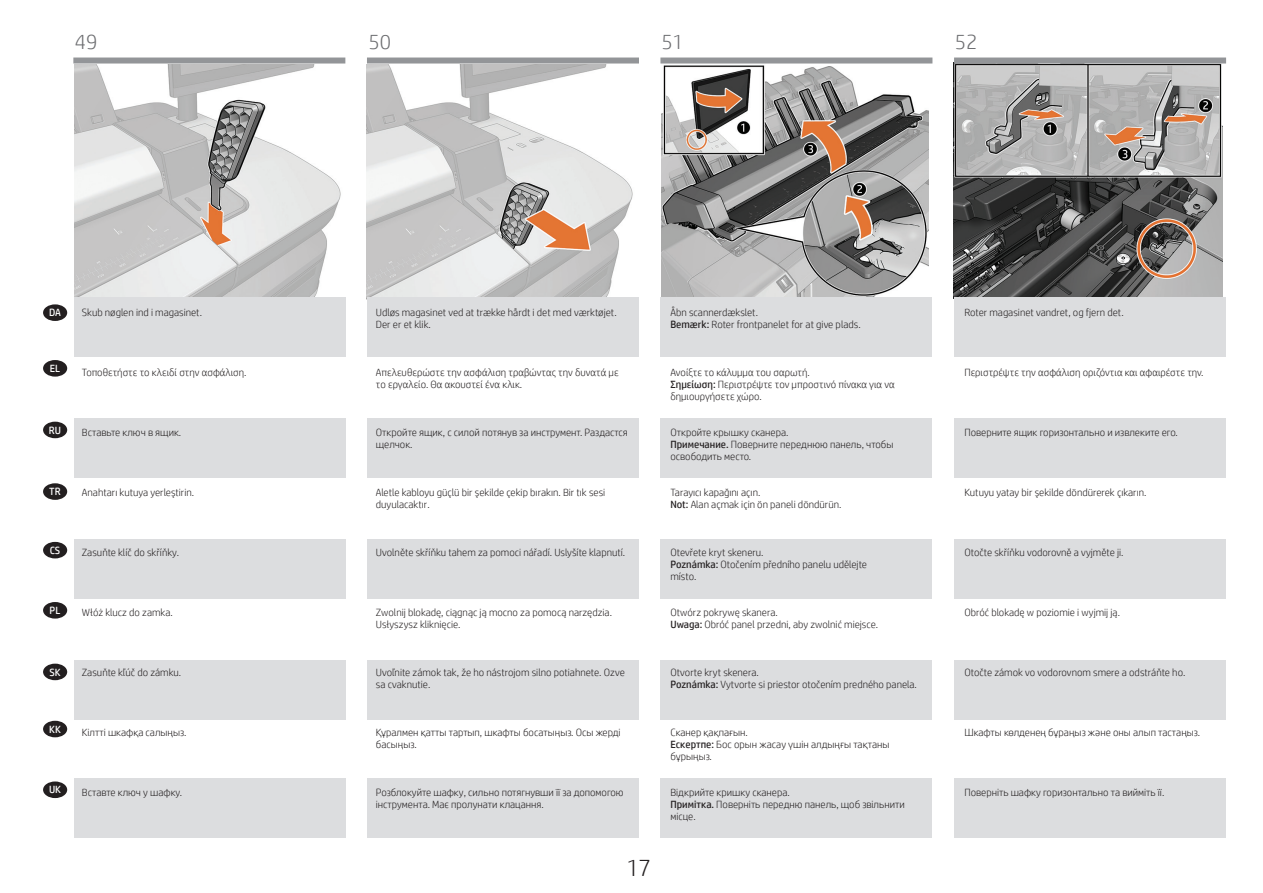
<style>
.page{position:relative;width:1263px;height:893px;background:#fff}
.page>*{position:absolute;margin:0;border:0;box-sizing:border-box;transform-origin:0 0}
.t1{font:300 24px "HP Simplified";color:#231f20}
.t2{font:300 21px "HP Simplified";color:#6c6d70}
.t3{font:300 10.5px/12px "HP Simplified";color:#231f20}
.t4{font:10.5px "HP Simplified";color:#fff}
.s1{font-weight:400}
</style>
<div class="page">
<img style="left:953px;top:63px;width:269px;height:235px">
<img style="left:661px;top:65px;width:267px;height:233px">
<img style="left:75px;top:64px;width:268px;height:234px">
<img style="left:367px;top:64px;width:268px;height:234px">
<div style="left:74px;top:298px;width:272px;height:59px;background:#dcdddf"></div>
<div style="left:660px;top:298px;width:272px;height:59px;background:#dcdddf"></div>
<div style="left:367px;top:298px;width:272px;height:59px;background:#dcdddf"></div>
<div style="left:954px;top:298px;width:272px;height:59px;background:#dcdddf"></div>
<div style="left:74px;top:778px;width:272px;height:59px;background:#dcdddf"></div>
<div style="left:660px;top:778px;width:272px;height:59px;background:#dcdddf"></div>
<div style="left:367px;top:778px;width:272px;height:59px;background:#dcdddf"></div>
<div style="left:954px;top:778px;width:272px;height:59px;background:#dcdddf"></div>
<div style="left:74px;top:419px;width:272px;height:59px;background:#dcdddf"></div>
<div style="left:660px;top:419px;width:272px;height:59px;background:#dcdddf"></div>
<div style="left:367px;top:419px;width:272px;height:59px;background:#dcdddf"></div>
<div style="left:954px;top:419px;width:272px;height:59px;background:#dcdddf"></div>
<div style="left:74px;top:540px;width:272px;height:59px;background:#dcdddf"></div>
<div style="left:660px;top:540px;width:272px;height:59px;background:#dcdddf"></div>
<div style="left:367px;top:540px;width:272px;height:59px;background:#dcdddf"></div>
<div style="left:954px;top:540px;width:272px;height:59px;background:#dcdddf"></div>
<div style="left:74px;top:660px;width:272px;height:59px;background:#dcdddf"></div>
<div style="left:660px;top:660px;width:272px;height:59px;background:#dcdddf"></div>
<div style="left:367px;top:660px;width:272px;height:59px;background:#dcdddf"></div>
<div style="left:954px;top:660px;width:272px;height:59px;background:#dcdddf"></div>
<div style="left:43px;top:542px;width:24px;height:16px;background:#231f20;border-radius:50%"></div>
<div style="left:43px;top:422px;width:24px;height:16px;background:#231f20;border-radius:50%"></div>
<div style="left:43px;top:664px;width:24px;height:16px;background:#231f20;border-radius:50%"></div>
<div style="left:43px;top:721px;width:24px;height:16px;background:#231f20;border-radius:50%"></div>
<div style="left:43px;top:781px;width:24px;height:17px;background:#231f20;border-radius:50%"></div>
<div style="left:43px;top:360px;width:24px;height:17px;background:#231f20;border-radius:50%"></div>
<div style="left:43px;top:304px;width:24px;height:17px;background:#231f20;border-radius:50%"></div>
<div style="left:43px;top:602px;width:24px;height:17px;background:#231f20;border-radius:50%"></div>
<div style="left:43px;top:483px;width:24px;height:17px;background:#231f20;border-radius:50%"></div>
<div style="left:73px;top:58px;width:272px;height:6px;background:#939598"></div>
<div style="left:660px;top:58px;width:272px;height:6px;background:#939598"></div>
<div style="left:367px;top:58px;width:272px;height:6px;background:#939598"></div>
<div style="left:954px;top:58px;width:272px;height:6px;background:#939598"></div>
<h2 class="t2" style="left:75px;top:28px;width:24px">49</h2>
<h2 class="t2" style="left:368px;top:28px;width:24px">50</h2>
<h2 class="t2" style="left:661px;top:28px;width:24px">51</h2>
<h2 class="t2" style="left:955px;top:28px;width:24px">52</h2>
<p class="t4" style="left:49px;top:306px;width:13px">DA</p>
<p class="t3" style="left:82px;top:306px;width:122px">Skub nøglen ind i magasinet.</p>
<p class="t4" style="left:50px;top:361px;width:12px">EL</p>
<p class="t3" style="left:82px;top:366px;width:166px">Τοποθετήστε το κλειδί στην ασφάλιση.</p>
<p class="t4" style="left:49px;top:423px;width:14px">RU</p>
<p class="t3" style="left:82px;top:426px;width:101px">Вставьте ключ в ящик.</p>
<p class="t4" style="left:49px;top:485px;width:13px">TR</p>
<p class="t3" style="left:82px;top:486px;width:114px">Anahtarı kutuya yerleştirin.</p>
<p class="t4" style="left:50px;top:543px;width:12px">CS</p>
<p class="t3" style="left:82px;top:546px;width:99px">Zasuňte klíč do skříňky.</p>
<p class="t4" style="left:50px;top:603px;width:12px">PL</p>
<p class="t3" style="left:82px;top:606px;width:92px">Włóż klucz do zamka.</p>
<p class="t4" style="left:49px;top:665px;width:13px">SK</p>
<p class="t3" style="left:82px;top:666px;width:101px">Zasuňte kľúč do zámku.</p>
<p class="t4" style="left:49px;top:722px;width:13px">KK</p>
<p class="t3" style="left:82px;top:726px;width:106px">Кілтті шкафқа салыңыз.</p>
<p class="t4" style="left:49px;top:783px;width:14px">UK</p>
<p class="t3" style="left:82px;top:786px;width:102px">Вставте ключ у шафку.</p>
<p class="t3" style="left:376px;top:306px;width:242px">Udløs magasinet ved at trække hårdt i det med værktøjet.<br>Der er et klik.</p>
<p class="t3" style="left:376px;top:366px;width:244px">Απελευθερώστε την ασφάλιση τραβώντας την δυνατά με το εργαλείο. Θα ακουστεί ένα κλικ.</p>
<p class="t3" style="left:376px;top:426px;width:253px">Откройте ящик, с силой потянув за инструмент. Раздастся щелчок.</p>
<p class="t3" style="left:376px;top:486px;width:231px">Aletle kabloyu güçlü bir şekilde çekip bırakın. Bir tık sesi duyulacaktır.</p>
<p class="t3" style="left:376px;top:546px;width:251px">Uvolněte skříňku tahem za pomoci nářadí. Uslyšíte klapnutí.</p>
<p class="t3" style="left:376px;top:606px;width:238px">Zwolnij blokadę, ciągnąc ją mocno za pomocą narzędzia.<br>Usłyszysz kliknięcie.</p>
<p class="t3" style="left:376px;top:666px;width:250px">Uvoľnite zámok tak, že ho nástrojom silno potiahnete. Ozve sa cvaknutie.</p>
<p class="t3" style="left:376px;top:726px;width:246px">Құралмен қатты тартып, шкафты босатыңыз. Осы жерді басыңыз.</p>
<p class="t3" style="left:376px;top:786px;width:249px">Розблокуйте шафку, сильно потягнувши її за допомогою інструмента. Має пролунати клацання.</p>
<p class="t3" style="left:670px;top:306px;width:192px">Åbn scannerdækslet.<br><span class="s1">Bemærk:</span> Roter frontpanelet for at give plads.</p>
<p class="t3" style="left:670px;top:366px;width:226px">Ανοίξτε το κάλυμμα του σαρωτή.<br><span class="s1">Σημείωση:</span> Περιστρέψτε τον μπροστινό πίνακα για να δημιουργήσετε χώρο.</p>
<p class="t3" style="left:670px;top:426px;width:224px">Откройте крышку сканера.<br><span class="s1">Примечание.</span> Поверните переднюю панель, чтобы освободить место.</p>
<p class="t3" style="left:670px;top:486px;width:172px">Tarayıcı kapağını açın.<br><span class="s1">Not:</span> Alan açmak için ön paneli döndürün.</p>
<p class="t3" style="left:670px;top:546px;width:198px">Otevřete kryt skeneru.<br><span class="s1">Poznámka:</span> Otočením předního panelu udělejte místo.</p>
<p class="t3" style="left:670px;top:606px;width:209px">Otwórz pokrywę skanera.<br><span class="s1">Uwaga:</span> Obróć panel przedni, aby zwolnić miejsce.</p>
<p class="t3" style="left:670px;top:666px;width:248px">Otvorte kryt skenera.<br><span class="s1">Poznámka:</span> Vytvorte si priestor otočením predného panela.</p>
<p class="t3" style="left:670px;top:726px;width:220px">Сканер қақпағын.<br><span class="s1">Ескертпе:</span> Бос орын жасау үшін алдыңғы тақтаны бұрыңыз.</p>
<p class="t3" style="left:670px;top:786px;width:236px">Відкрийте кришку сканера.<br><span class="s1">Примітка.</span> Поверніть передню панель, щоб звільнити місце.</p>
<p class="t3" style="left:964px;top:306px;width:161px">Roter magasinet vandret, og fjern det.</p>
<p class="t3" style="left:964px;top:366px;width:241px">Περιστρέψτε την ασφάλιση οριζόντια και αφαιρέστε την.</p>
<p class="t3" style="left:964px;top:426px;width:215px">Поверните ящик горизонтально и извлеките его.</p>
<p class="t3" style="left:964px;top:486px;width:184px">Kutuyu yatay bir şekilde döndürerek çıkarın.</p>
<p class="t3" style="left:964px;top:546px;width:161px">Otočte skříňku vodorovně a vyjměte ji.</p>
<p class="t3" style="left:964px;top:606px;width:157px">Obróć blokadę w poziomie i wyjmij ją.</p>
<p class="t3" style="left:964px;top:666px;width:223px">Otočte zámok vo vodorovnom smere a odstráňte ho.</p>
<p class="t3" style="left:964px;top:726px;width:237px">Шкафты көлденең бұраңыз және оны алып тастаңыз.</p>
<p class="t3" style="left:964px;top:786px;width:201px">Поверніть шафку горизонтально та вийміть її.</p>
<h1 class="t1" style="left:626px;top:851px;width:26px">17</h1>
</div>
